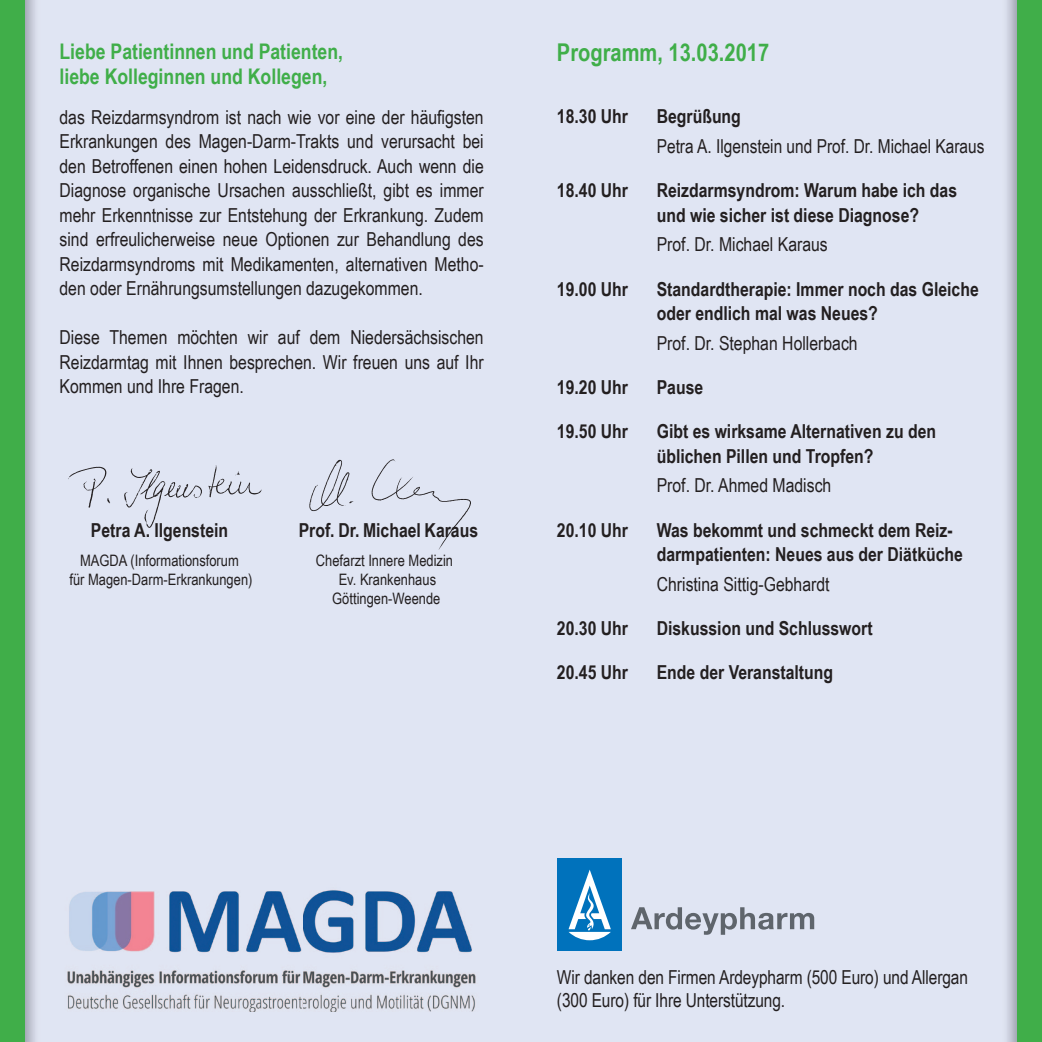
<style>
.page{position:relative;width:1042px;height:1042px;background:#fff}
.page>*{position:absolute;margin:0;border:0;box-sizing:border-box;transform-origin:0 0}
.t1{font:700 24.5px "Arial Narrow";color:#40ae49}
.t2{font:700 21.53px/25.9px "Arial Narrow";color:#40ae49}
.t3{font:19.25px/24.5px "Arial Narrow";color:#231f20;text-align:justify}
.t4{font:700 19.25px/24.5px "Arial Narrow";color:#231f20}
.t5{font:15.75px/18.9px "Arial Narrow";color:#231f20;text-align:center}
</style>
<div class="page">
<div style="left:40px;top:0;width:962px;height:1042px;background:#e0e5f3"></div>
<div style="left:0;top:0;width:25px;height:1042px;background:#40ae49"></div>
<div style="left:1017px;top:0;width:25px;height:1042px;background:#40ae49"></div>
<div style="left:303px;top:454px;width:173px;height:99px;background:#e0e5f3"></div>
<img style="left:59px;top:878px;width:428px;height:133px">
<svg style="left:631px;top:907px;width:183px;height:28px;background:#b4bac5"></svg>
<div style="left:557px;top:858px;width:65px;height:93px;background:#0072bc"></div>
<svg style="left:568px;top:869px;width:43px;height:71px"></svg>
<div style="left:59px;top:450px;width:208px;height:84px;background:#e0e5f3"></div>
<p class="t2" style="left:60px;top:37px;width:285px">Liebe Patientinnen und Patienten, liebe Kolleginnen und Kollegen,</p>
<p class="t3" style="left:60px;top:104px;width:426px">das Reizdarmsyndrom ist nach wie vor eine der häufigsten Erkrankungen des Magen-Darm-Trakts und verursacht bei den Betroffenen einen hohen Leidensdruck. Auch wenn die Diagnose organische Ursachen ausschließt, gibt es immer mehr Erkenntnisse zur Entstehung der Erkrankung. Zudem sind erfreulicherweise neue Optionen zur Behandlung des Reizdarmsyndroms mit Medikamenten, alternativen Metho&shy;den oder Ernährungsumstellungen dazugekommen.</p>
<p class="t3" style="left:60px;top:325px;width:426px">Diese Themen möchten wir auf dem Niedersächsischen Reizdarmtag mit Ihnen besprechen. Wir freuen uns auf Ihr Kommen und Ihre Fragen.</p>
<p class="t4" style="left:91px;top:517px;width:139px">Petra A. Ilgenstein</p>
<p class="t4" style="left:299px;top:517px;width:181px">Prof. Dr. Michael Karaus</p>
<p class="t5" style="left:80px;top:550px;width:160px">MAGDA (Informationsforum</p>
<p class="t5" style="left:316px;top:550px;width:139px">Chefarzt Innere Medizin</p>
<p class="t5" style="left:69px;top:569px;width:185px">für Magen-Darm-Erkrankungen)</p>
<p class="t5" style="left:332px;top:569px;width:110px">Ev. Krankenhaus<br>Göttingen-Weende</p>
<p class="t1" style="left:557px;top:34px;width:214px">Programm, 13.03.2017</p>
<p class="t4" style="left:557px;top:103px;width:73px">18.30 Uhr</p>
<p class="t4" style="left:657px;top:103px;width:86px">Begrüßung</p>
<p class="t3" style="left:657px;top:133px;width:329px">Petra A. Ilgenstein und Prof. Dr. Michael Karaus</p>
<p class="t4" style="left:557px;top:177px;width:73px">18.40 Uhr</p>
<p class="t4" style="left:657px;top:177px;width:302px">Reizdarmsyndrom: Warum habe ich das und wie sicher ist diese Diagnose?</p>
<p class="t3" style="left:657px;top:231px;width:173px">Prof. Dr. Michael Karaus</p>
<p class="t4" style="left:557px;top:276px;width:73px">19.00 Uhr</p>
<p class="t4" style="left:657px;top:276px;width:323px">Standardtherapie: Immer noch das Gleiche oder endlich mal was Neues?</p>
<p class="t3" style="left:657px;top:330px;width:202px">Prof. Dr. Stephan Hollerbach</p>
<p class="t4" style="left:557px;top:374px;width:73px">19.20 Uhr</p>
<p class="t4" style="left:657px;top:374px;width:48px">Pause</p>
<p class="t4" style="left:557px;top:418px;width:73px">19.50 Uhr</p>
<p class="t4" style="left:657px;top:418px;width:281px">Gibt es wirksame Alternativen zu den üblichen Pillen und Tropfen?</p>
<p class="t3" style="left:657px;top:472px;width:176px">Prof. Dr. Ahmed Madisch</p>
<p class="t4" style="left:557px;top:517px;width:73px">20.10 Uhr</p>
<p class="t4" style="left:657px;top:517px;width:308px">Was bekommt und schmeckt dem Reiz&shy;darmpatienten: Neues aus der Diätküche</p>
<p class="t3" style="left:657px;top:571px;width:174px">Christina Sittig-Gebhardt</p>
<p class="t4" style="left:557px;top:615px;width:73px">20.30 Uhr</p>
<p class="t4" style="left:657px;top:615px;width:217px">Diskussion und Schlusswort</p>
<p class="t4" style="left:557px;top:659px;width:73px">20.45 Uhr</p>
<p class="t4" style="left:657px;top:659px;width:178px">Ende der Veranstaltung</p>
<p class="t3" style="left:557px;top:965px;width:412px;line-height:23.1px">Wir danken den Firmen Ardeypharm (500 Euro) und Allergan (300 Euro) für Ihre Unterstützung.</p>
</div>
